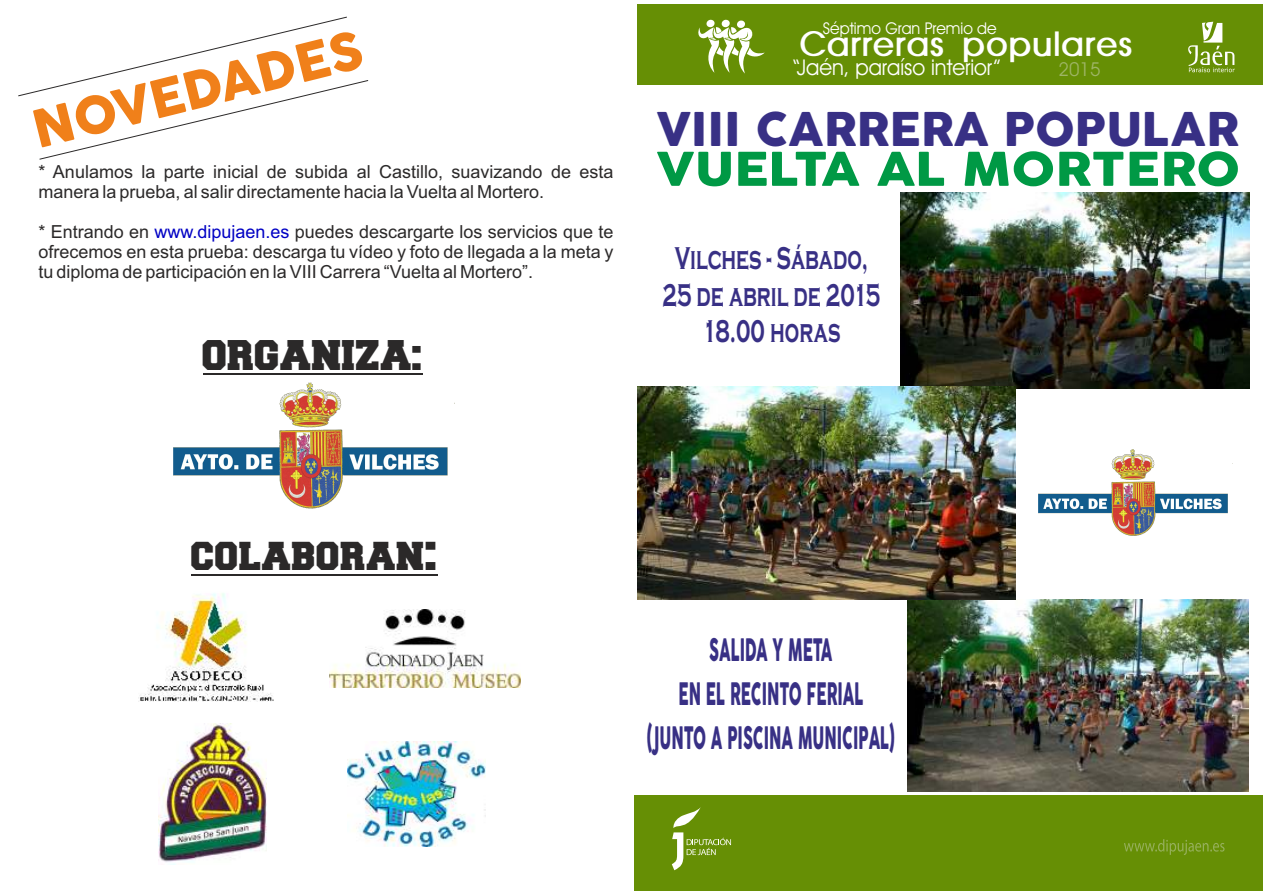
<style>
.page{position:relative;width:1263px;height:893px;background:#fff}
.page>*{position:absolute;margin:0;border:0;box-sizing:border-box;transform-origin:0 0}
.t1{font:51.15px "COCOGOOSE";color:#f0801a}
.t2{font:45.9px "COCOGOOSE";color:#383085}
.t3{font:45.9px "COCOGOOSE";color:#009945;scale:1.12 1}
.t4{font:42.3px "Collegiate Black FLF";color:#2b2929}
.t5{font:700 37.2px "Avant Garde";color:#fff;scale:.96 1}
.t6{font:36px "Collegiate Black FLF";color:#2b2929}
.t7{font:700 32.7px/36.3px "Copperplate Gothic";color:#383085;text-align:center;scale:.62 1}
.t8{font:30.6px/44.2px "COCOGOOSE";color:#383085;text-align:center;scale:.5 1}
.t9{font:21.75px "Avant Garde IT Cby BT";color:#fff;scale:.96 1}
.t10{font:19.2px "Avant Garde IT Cby BT";color:#9eb566;scale:.96 1}
.t11{font:18px/20.1px "Arial";color:#2b2929}
.t12{font:16.35px "Avant Garde IT Cby BT";color:#fff;scale:.96 1}
.s1{color:#0000c4}
</style>
<div class="page">
<img style="left:907px;top:599px;width:342px;height:192px">
<img style="left:900px;top:192px;width:349px;height:197px">
<img style="left:638px;top:387px;width:377px;height:212px">
<img style="left:1038px;top:449px;width:190px;height:87px">
<img style="left:174px;top:382px;width:281px;height:127px">
<img style="left:138px;top:575px;width:192px;height:149px">
<svg style="left:18px;top:16px;width:351px;height:144px"></svg>
<hr style="left:203px;top:373px;width:220px;height:2px;background:#2b2929">
<hr style="left:192px;top:574px;width:246px;height:2px;background:#2b2929">
<img style="left:347px;top:741px;width:139px;height:106px">
<img style="left:159px;top:724px;width:107px;height:140px">
<img style="left:330px;top:610px;width:191px;height:78px">
<div style="left:637px;top:4px;width:625px;height:81px;background:#668f05"></div>
<svg style="left:1188px;top:22px;width:47px;height:50px"></svg>
<svg style="left:698px;top:19px;width:67px;height:55px"></svg>
<div style="left:635px;top:795px;width:628px;height:96px;background:#668f05"></div>
<svg style="left:1124px;top:839px;width:100px;height:16px"></svg>
<svg style="left:672px;top:807px;width:59px;height:63px"></svg>
<h1 class="t1" style="left:29px;top:112px;width:340px;rotate:-14deg">NOVEDADES</h1>
<p class="t11" style="left:39px;top:163px;width:576px">* Anulamos la parte inicial de subida al Castillo, suavizando de esta manera la prueba, al salir directamente hacia la Vuelta al Mortero.</p>
<p class="t11" style="left:39px;top:224px;width:576px;text-align:justify">* Entrando en <span class="s1">www.dipujaen.es</span> puedes descargarte los servicios que te ofrecemos en esta prueba: descarga tu vídeo y foto de llegada a la meta y tu diploma de participación en la VIII Carrera “Vuelta al Mortero”.</p>
<h3 class="t6" style="left:203px;top:340px;width:221px">ORGANIZA:</h3>
<p class="t12" style="left:823px;top:22px;width:182px">Séptimo Gran Premio de</p>
<h3 class="t5" style="left:799px;top:31px;width:349px">Carreras populares</h3>
<p class="t9" style="left:792px;top:59px;width:219px">“Jaén, paraíso interior”</p>
<p class="t10" style="left:1058px;top:61px;width:45px">2015</p>
<h2 class="t2" style="left:657px;top:112px;width:584px">VIII CARRERA POPULAR</h2>
<h2 class="t3" style="left:657px;top:152px;width:522px">VUELTA AL MORTERO</h2>
<h3 class="t7" style="left:662px;top:240px;width:353px">Vilches - Sábado,<br>25 de abril de 2015<br>18.00 horas</h3>
<h3 class="t4" style="left:192px;top:535px;width:248px">colaboran:</h3>
<h3 class="t8" style="left:647px;top:630px;width:499px">SALIDA Y META<br>EN EL RECINTO FERIAL (JUNTO A PISCINA MUNICIPAL)</h3>
</div>
